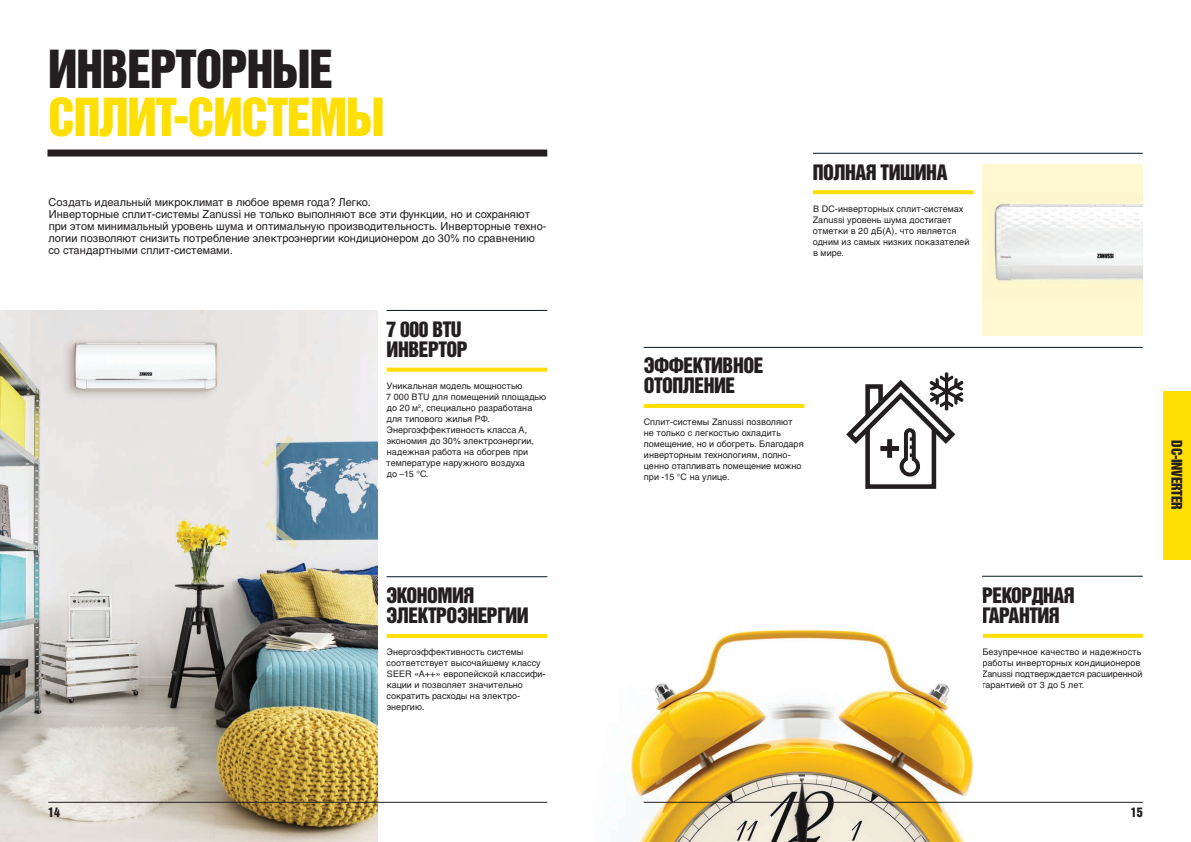
<style>
.page{position:relative;width:1191px;height:842px;background:#fff}
.page>*{position:absolute;margin:0;border:0;box-sizing:border-box;transform-origin:0 0}
.t1{font:48px "Helvetica Inserat LTCYR";letter-spacing:-.025em;color:#ffdf01}
.t2{font:48px "Helvetica Inserat LTCYR";letter-spacing:-.025em;color:#231f20}
.t3{font:19.5px/20px "Helvetica Inserat LTCYR";letter-spacing:-.025em;color:#231f20}
.t4{font:13.5px "Helvetica Inserat LTCYR";color:#231f20}
.t5{font:12px "Helvetica Inserat LTCYR";color:#231f20}
.t6{font:11px/12px "Helvetica LTCYR";color:#231f20}
.t7{font:9px/11px "Helvetica LTCYR";letter-spacing:.005em;color:#231f20}
</style>
<div class="page">
<img style="left:0;top:310px;width:378px;height:532px">
<hr style="left:48px;top:802px;width:499px;height:1px;background:#231f20">
<div style="left:47px;top:150px;width:500px;height:7px;background:#231f20"></div>
<svg style="left:386px;top:368px;width:161px;height:4px"></svg>
<hr style="left:386px;top:634px;width:161px;height:4px;background:#ffdf01">
<svg style="left:983px;top:634px;width:159px;height:4px"></svg>
<svg style="left:813px;top:190px;width:160px;height:4px"></svg>
<hr style="left:643px;top:404px;width:161px;height:4px;background:#ffdf01">
<hr style="left:386px;top:310px;width:161px;height:1px;background:#011622">
<hr style="left:386px;top:576px;width:161px;height:1px;background:#011622">
<img style="left:630px;top:627px;width:352px;height:215px">
<hr style="left:643px;top:802px;width:499px;height:1px;background:#231f20">
<div style="left:1163px;top:391px;width:28px;height:168px;background:#ffdf01"></div>
<hr style="left:982px;top:576px;width:160px;height:1px;background:#011622">
<hr style="left:813px;top:153px;width:329px;height:1px;background:#011622">
<div style="left:982px;top:164px;width:160px;height:172px;background:#fef7d0"></div>
<img style="left:994px;top:203px;width:148px;height:78px">
<svg style="left:846px;top:372px;width:118px;height:117px"></svg>
<hr style="left:643px;top:347px;width:499px;height:1px;background:#011622">
<h1 class="t2" style="left:48px;top:40px;width:287px">ИНВЕРТОРНЫЕ</h1>
<h1 class="t1" style="left:48px;top:88px;width:338px">СПЛИТ-СИСТЕМЫ</h1>
<p class="t6" style="left:48px;top:196px;width:499px">Создать идеальный микроклимат в любое время года? Легко.<br>Инверторные сплит-системы Zanussi не только выполняют все эти функции, но и сохраняют при этом минимальный уровень шума и оптимальную производительность. Инверторные техно&shy;логии позволяют снизить потребление электроэнергии кондиционером до 30% по сравнению со стандартными сплит-системами.</p>
<h2 class="t3" style="left:386px;top:319px;width:83px">7 000 BTU<br>ИНВЕРТОР</h2>
<p class="t7" style="left:386px;top:380px;width:162px">Уникальная модель мощностью<br>7 000 BTU для помещений площадью до 20 м<sup>2</sup>, специально разработана для типового жилья РФ.<br>Энергоэффективность класса А, экономия до 30% электроэнергии, надежная работа на обогрев при температуре наружного воздуха<br>до –15 °С.</p>
<h2 class="t3" style="left:813px;top:162px;width:136px">ПОЛНАЯ ТИШИНА</h2>
<p class="t7" style="left:812px;top:203px;width:158px">В DC-инверторных сплит-системах<br>Zanussi уровень шума достигает отметки в 20 дБ(A), что является одним из самых низких показателей в мире.</p>
<h2 class="t3" style="left:643px;top:356px;width:121px">ЭФФЕКТИВНОЕ<br>ОТОПЛЕНИЕ</h2>
<p class="t7" style="left:643px;top:417px;width:161px">Сплит-системы Zanussi позволяют не только с легкостью охладить помещение, но и обогреть. Благодаря инверторным технологиям, полно&shy;ценно отапливать помещение можно при -15 °C на улице.</p>
<h3 class="t4" style="left:1185px;top:440px;width:71px;rotate:90deg">DC-INVERTER</h3>
<h2 class="t3" style="left:386px;top:585px;width:144px">ЭКОНОМИЯ<br>ЭЛЕКТРОЭНЕРГИИ</h2>
<h2 class="t3" style="left:982px;top:585px;width:94px">РЕКОРДНАЯ<br>ГАРАНТИЯ</h2>
<p class="t7" style="left:386px;top:647px;width:161px">Энергоэффективность системы соответствует высочайшему классу<br>SEER «A++» европейской классифи&shy;кации и позволяет значительно сократить расходы на электро&shy;энергию.</p>
<p class="t7" style="left:982px;top:647px;width:162px">Безупречное качество и надежность работы инверторных кондиционеров<br>Zanussi подтверждается расширенной гарантией от 3 до 5 лет.</p>
<h3 class="t5" style="left:48px;top:805px;width:13px">14</h3>
<h3 class="t5" style="left:1130px;top:805px;width:13px">15</h3>
</div>
